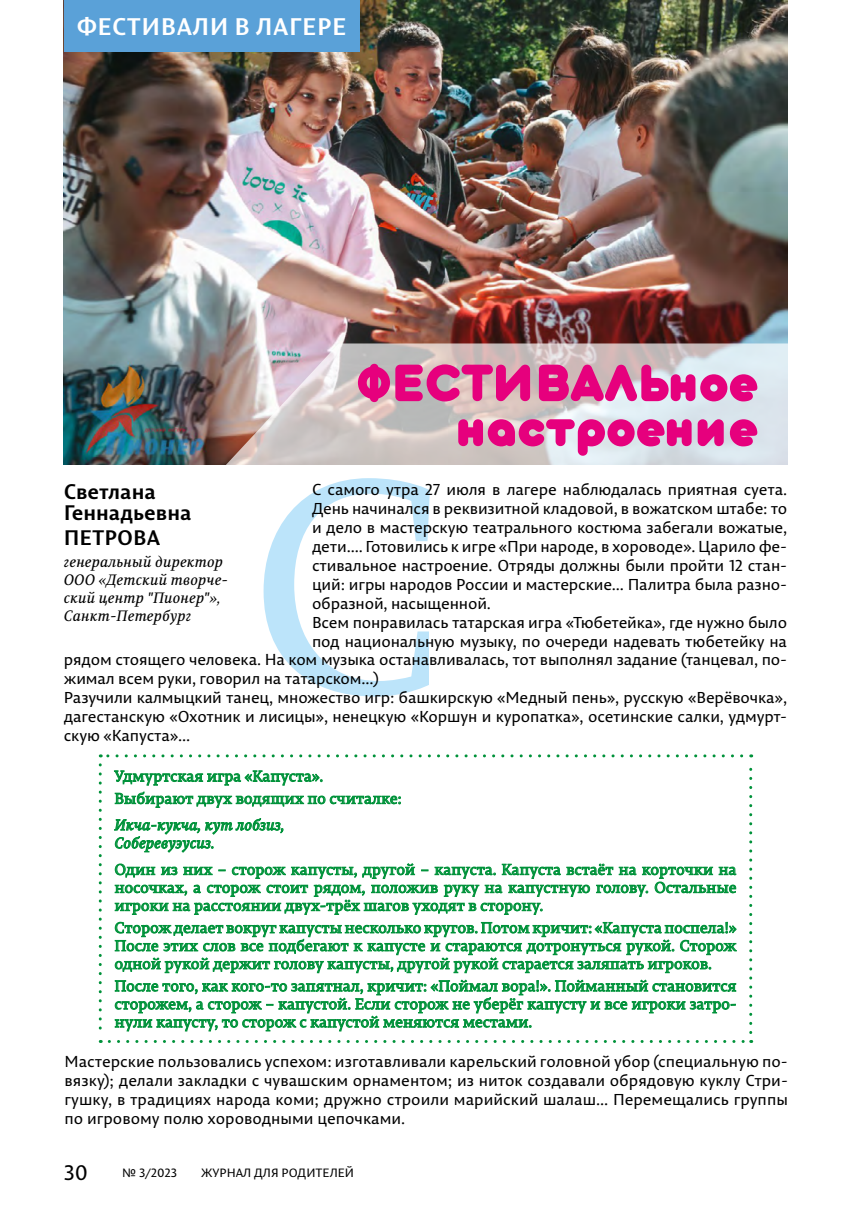
<style>
.page{position:relative;width:851px;height:1212px;background:#fff}
.page>*{position:absolute;margin:0;border:0;box-sizing:border-box;transform-origin:0 0}
.t1{font:900 57px/45px "Arista Pro Trial";color:#e6007d;text-align:right}
.t2{font:700 24px "Permian Sans Typeface";letter-spacing:.02em;color:#fff}
.t3{font:700 21px/21px "Permian Sans Typeface";color:#000}
.t4{font:21px "Permian Sans Typeface";color:#000}
.t5{font:15.75px/18.9px "Permian Sans Typeface";letter-spacing:-.01em;color:#000;text-align:justify}
.t6{font:15px/18px "Permian Serif Typeface";color:#00923a;text-align:justify}
.t7{font:italic 15px/18px "Permian Serif Typeface";color:#000}
.t8{font:italic 15px/18px "Permian Serif Typeface";color:#00923a}
.t9{font:12px "Permian Sans Typeface";color:#000}
</style>
<div class="page">
<svg style="left:263px;top:478px;width:167px;height:218px"></svg>
<svg style="left:114px;top:770px;width:286px;height:38px"></svg>
<svg style="left:114px;top:818px;width:169px;height:35px"></svg>
<svg style="left:115px;top:863px;width:621px;height:110px"></svg>
<svg style="left:115px;top:979px;width:621px;height:52px"></svg>
<svg style="left:99px;top:765px;width:3px;height:278px"></svg>
<svg style="left:109px;top:1040px;width:642px;height:3px"></svg>
<svg style="left:749px;top:754px;width:3px;height:278px"></svg>
<svg style="left:100px;top:754px;width:641px;height:3px"></svg>
<img style="left:64px;top:0;width:723px;height:464px">
<div style="left:64px;top:0;width:295px;height:51px;background:#5aa1d8"></div>
<svg style="left:225px;top:343px;width:563px;height:122px"></svg>
<h2 class="t2" style="left:77px;top:6px;width:271px">ФЕСТИВАЛИ В ЛАГЕРЕ</h2>
<h1 class="t1" style="left:356px;top:361px;width:403px">ФЕСТИВАЛЬное настроение</h1>
<p class="t5" style="left:312px;top:480px;width:476px">С самого утра 27 июля в лагере наблюдалась приятная суета.</p>
<p class="t5" style="left:312px;top:499px;width:476px">День начинался в реквизитной кладовой, в вожатском штабе: то</p>
<p class="t5" style="left:312px;top:518px;width:476px">и дело в мастерскую театрального костюма забегали вожатые,</p>
<p class="t5" style="left:312px;top:536px;width:476px">дети…. Готовились к игре «При народе, в хороводе». Царило фе-</p>
<p class="t5" style="left:312px;top:555px;width:476px">стивальное настроение. Отряды должны были пройти 12 стан-</p>
<p class="t5" style="left:312px;top:574px;width:476px">ций: игры народов России и мастерские… Палитра была разно-</p>
<p class="t5" style="left:312px;top:593px;width:180px">образной, насыщенной.</p>
<p class="t5" style="left:312px;top:612px;width:476px">Всем понравилась татарская игра «Тюбетейка», где нужно было</p>
<p class="t5" style="left:312px;top:631px;width:476px">под национальную музыку, по очереди надевать тюбетейку на</p>
<p class="t5" style="left:64px;top:650px;width:724px">рядом стоящего человека. На ком музыка останавливалась, тот выполнял задание (танцевал, по-</p>
<p class="t5" style="left:64px;top:669px;width:316px">жимал всем руки, говорил на татарском…)</p>
<p class="t5" style="left:64px;top:688px;width:724px">Разучили калмыцкий танец, множество игр: башкирскую «Медный пень», русскую «Верёвочка»,</p>
<p class="t5" style="left:64px;top:707px;width:724px">дагестанскую «Охотник и лисицы», ненецкую «Коршун и куропатка», осетинские салки, удмурт-</p>
<p class="t5" style="left:64px;top:725px;width:128px">скую «Капуста»…</p>
<h3 class="t3" style="left:64px;top:480px;width:129px">Светлана<br>Геннадьевна</h3>
<h3 class="t3" style="left:64px;top:526px;width:98px">ПЕТРОВА</h3>
<p class="t7" style="left:64px;top:552px;width:166px">генеральный директор<br>ООО «Детский творче&shy;ский центр "Пионер"»,<br>Санкт-Петербург</p>
<p class="t6" style="left:114px;top:764px;width:288px;line-height:22.2px">Удмуртская игра «Капуста».<br>Выбирают двух водящих по считалке:</p>
<p class="t8" style="left:114px;top:815px;width:171px">Икча-кукча, кут лобзиз,<br>Соберевуэусиз.</p>
<p class="t6" style="left:114px;top:859px;width:623px">Один из них – сторож капусты, другой – капуста. Капуста встаёт на корточки на носочках, а сторож стоит рядом, положив руку на капустную голову. Остальные игроки на расстоянии двух-трёх шагов уходят в сторону.</p>
<p class="t6" style="left:114px;top:918px;width:623px">Сторож делает вокруг капусты несколько кругов. Потом кричит: «Капуста поспела!» После этих слов все подбегают к капусте и стараются дотронуться рукой. Сторож одной рукой держит голову капусты, другой рукой старается заляпать игроков.</p>
<p class="t6" style="left:114px;top:976px;width:623px">После того, как кого-то запятнал, кричит: «Поймал вора!». Пойманный становится сторожем, а сторож – капустой. Если сторож не уберёг капусту и все игроки затро&shy;нули капусту, то сторож с капустой меняются местами.</p>
<p class="t5" style="left:65px;top:1052px;width:724px">Мастерские пользовались успехом: изготавливали карельский головной убор (специальную по&shy;вязку); делали закладки с чувашским орнаментом; из ниток создавали обрядовую куклу Стри&shy;гушку, в традициях народа коми; дружно строили марийский шалаш… Перемещались группы по игровому полю хороводными цепочками.</p>
<h3 class="t4" style="left:64px;top:1156px;width:26px">30</h3>
<p class="t9" style="left:122px;top:1163px;width:56px">№ 3/2023</p>
<p class="t9" style="left:201px;top:1163px;width:154px">ЖУРНАЛ ДЛЯ РОДИТЕЛЕЙ</p>
</div>
